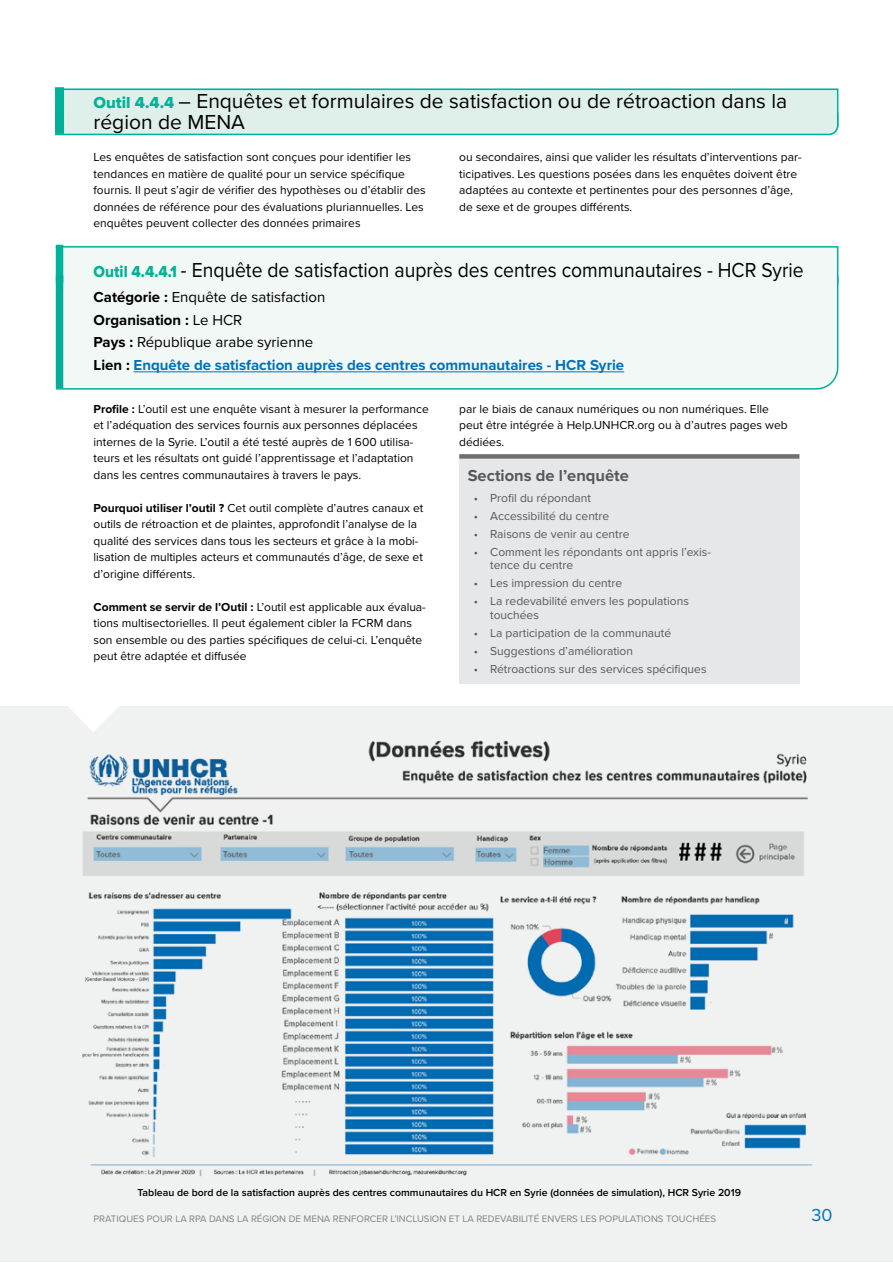
<style>
.page{position:relative;width:893px;height:1263px;background:#fff}
.page>*{position:absolute;margin:0;border:0;box-sizing:border-box;transform-origin:0 0}
.t1{font:21px "Proxima Nova";color:#000}
.t2{font:21px "Proxima Nova";color:#000;scale:.92 1}
.t3{font:18px "Proxima Nova";color:#0071bb}
.t4{font:700 16.5px "Proxima Nova";color:#57585b}
.t5{font:16.5px "Proxima Nova Extrabld";color:#00b297;scale:.92 1}
.t6{font:16.5px "Proxima Nova Extrabld";color:#00b297}
.t7{font:700 15px/22.5px "Proxima Nova";color:#0071bb}
.t8{font:12px/16.5px "Proxima Nova";color:#000}
.t9{font:12px/18px "Proxima Nova";color:#57585b}
.t10{font:600 10.5px "Proxima Nova";color:#000}
.t11{font:9.75px "Proxima Nova";color:#808284}
.s1{color:#000}
.s2{font-weight:400;color:#000}
.s3{font-weight:700}
</style>
<div class="page">
<div style="left:55px;top:87px;width:9px;height:39px;background:#36c2ad"></div>
<svg style="left:55px;top:88px;width:784px;height:48px;background:#ceeae4"></svg>
<div style="left:459px;top:458px;width:340px;height:38px;background:#e6e7e8"></div>
<div style="left:459px;top:454px;width:340px;height:5px;background:#6d6e70"></div>
<div style="left:459px;top:484px;width:340px;height:44px;background:#e6e7e8"></div>
<div style="left:459px;top:523px;width:340px;height:44px;background:#e6e7e8"></div>
<div style="left:459px;top:562px;width:340px;height:44px;background:#e6e7e8"></div>
<div style="left:459px;top:601px;width:340px;height:44px;background:#e6e7e8"></div>
<div style="left:459px;top:640px;width:340px;height:44px;background:#e6e7e8"></div>
<div style="left:0;top:706px;width:893px;height:556px;background:#f0f1f1"></div>
<svg style="left:68px;top:706px;width:51px;height:26px"></svg>
<img style="left:82px;top:740px;width:731px;height:436px">
<svg style="left:55px;top:245px;width:784px;height:30px"></svg>
<div style="left:55px;top:275px;width:784px;height:115px;background:#f2f8f6"></div>
<hr style="left:134px;top:372px;width:490px;height:1px;background:#0071bb">
<h1 class="t1" style="left:179px;top:85px;width:610px">– Enquêtes et formulaires de satisfaction ou de rétroaction dans la</h1>
<h3 class="t6" style="left:94px;top:90px;width:82px">Outil 4.4.4</h3>
<h1 class="t1" style="left:94px;top:106px;width:153px">région de MENA</h1>
<p class="t8" style="left:94px;top:149px;width:334px">Les enquêtes de satisfaction sont conçues pour identifier les tendances en matière de qualité pour un service spécifique fournis Il. peut ’s agir de vérifier des hypothèses ou ’d établir des données de référence pour des évaluations pluriannuelles. Les enquêtes peuvent collecter des données primaires</p>
<p class="t8" style="left:459px;top:149px;width:344px">ou secondaires, ainsi que valider les résultats ’d interventions par-</p>
<p class="t8" style="left:459px;top:182px;width:335px">adaptées au contexte et pertinentes pour des personnes ’d âge, de sexe et de groupes différents.</p>
<p class="t8" style="left:459px;top:165px;width:339px">ticipatives. Les questions posées dans les enquêtes doivent être</p>
<h1 class="t2" style="left:181px;top:254px;width:678px">- Enquête de satisfaction auprès des centres communautaires - HCR Syrie</h1>
<h3 class="t5" style="left:94px;top:259px;width:92px">Outil 4.4.4.1</h3>
<p class="t7" style="left:94px;top:286px;width:532px"><span class="s1">Catégorie :</span> <span class="s2">Enquête de satisfaction<br></span><span class="s1">Organisation :</span> <span class="s2">Le HCR<br></span><span class="s1">Pays :</span> <span class="s2">République arabe syrienne<br></span><span class="s1">Lien :</span> Enquête de satisfaction auprès des centres communautaires - HCR Syrie</p>
<p class="t8" style="left:94px;top:400px;width:337px"><span class="s3">Profile</span> ’L<span class="s3">:</span> outil est une enquête visant à mesurer la performance et ’l adéquation des services fournis aux personnes déplacées</p>
<p class="t8" style="left:94px;top:449px;width:321px">teurs et les résultats ont guidé ’l apprentissage et ’l adaptation</p>
<p class="t8" style="left:94px;top:433px;width:321px">internes de la Syrie ’L. outil a été testé auprès de 1 600 utilisa-</p>
<p class="t8" style="left:94px;top:466px;width:269px">dans les centres communautaires à travers le pays.</p>
<p class="t8" style="left:94px;top:499px;width:331px"><span class="s3">Pourquoi utiliser ’l outil ?</span> Cet outil complète ’d autres canaux et outils de rétroaction et de plaintes, approfondit ’l analyse de la</p>
<p class="t8" style="left:94px;top:548px;width:331px">lisation de multiples acteurs et communautés ’d âge, de sexe et</p>
<p class="t8" style="left:94px;top:532px;width:326px">qualité des services dans tous les secteurs et grâce laà mobi-</p>
<p class="t8" style="left:94px;top:565px;width:103px">’d origine différents.</p>
<p class="t8" style="left:94px;top:614px;width:320px">tions multisectorielles Il. peut également cibler la FCRM dans</p>
<p class="t8" style="left:94px;top:598px;width:334px"><span class="s3">Comment se servir de ’l Outil</span> ’L<span class="s3">:</span> outil est applicable aux évalua-</p>
<p class="t8" style="left:94px;top:631px;width:330px">son ensemble ou des parties spécifiques de celui-ci ’L. enquête peut être adaptée et diffusée</p>
<p class="t8" style="left:459px;top:400px;width:330px">par le biais de canaux numériques ou non numériques. Elle peut être intégrée à Help.UNHCR.org ou ’dà autres pages web dédiées.</p>
<h3 class="t4" style="left:468px;top:463px;width:163px">Sections de ’l enquête</h3>
<p class="t9" style="left:490px;top:488px;width:102px">Profil du répondant</p>
<p class="t9" style="left:474px;top:488px;width:6px">•</p>
<p class="t9" style="left:474px;top:506px;width:6px">•</p>
<p class="t9" style="left:490px;top:506px;width:120px">Accessibilité du centre</p>
<p class="t9" style="left:474px;top:524px;width:6px">•</p>
<p class="t9" style="left:490px;top:524px;width:141px">Raisons de venir au centre</p>
<p class="t9" style="left:474px;top:542px;width:6px">•</p>
<p class="t9" style="left:490px;top:542px;width:222px">Comment les répondants ont appris ’l exis-</p>
<p class="t9" style="left:490px;top:556px;width:84px">tence du centre</p>
<p class="t9" style="left:474px;top:574px;width:6px">•</p>
<p class="t9" style="left:490px;top:574px;width:133px">Les impression du centre</p>
<p class="t9" style="left:474px;top:592px;width:6px">•</p>
<p class="t9" style="left:490px;top:592px;width:200px">La redevabilité envers les populations</p>
<p class="t9" style="left:474px;top:623px;width:6px">•</p>
<p class="t9" style="left:490px;top:605px;width:182px">touchées<br>La participation de la communauté</p>
<p class="t9" style="left:474px;top:641px;width:6px">•</p>
<p class="t9" style="left:490px;top:641px;width:144px">Suggestions ’d amélioration</p>
<p class="t9" style="left:474px;top:659px;width:6px">•</p>
<p class="t9" style="left:490px;top:659px;width:218px">Rétroactions sur des services spécifiques</p>
<p class="t10" style="left:137px;top:1188px;width:605px">Tableau de bord de la satisfaction auprès des centres communautaires du HCR en Syrie (données de simulation ,) HCR Syrie 2019</p>
<p class="t11" style="left:94px;top:1212px;width:624px">PRATIQUES POUR LA RPA DANS LA RÉGION DE MENA RENFORCER ’LINCLUSION ET LA REDEVABILITÉ ENVERS LES POPULATIONS TOUCHÉES</p>
<h2 class="t3" style="left:811px;top:1202px;width:23px">30</h2>
</div>
